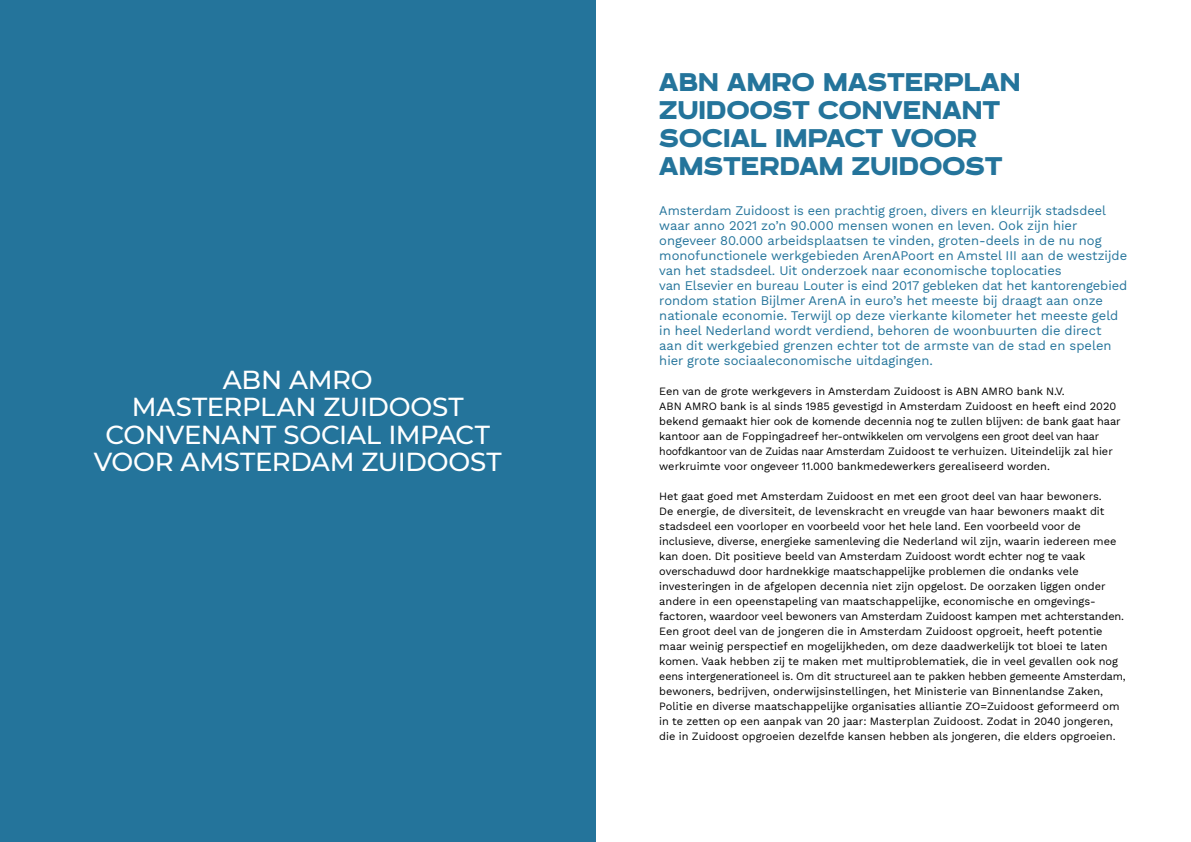
<style>
.page{position:relative;width:1191px;height:842px;background:#fff}
.page>*{position:absolute;margin:0;border:0;box-sizing:border-box;transform-origin:0 0}
.t1{font:700 32px/28px "Blatant";letter-spacing:.005em;color:#24749b}
.t2{font:500 26px/27.5px "Montserrat";letter-spacing:-.01em;color:#fff;text-align:center}
.t3{font:13px/15px "Work Sans";color:#24749b}
.t4{font:11px/15px "Work Sans";color:#000}
</style>
<div class="page">
<div style="left:0;top:0;width:595px;height:842px;background:#24749b"></div>
<h2 class="t2" style="left:94px;top:365px;width:409px">ABN AMRO<br>MASTERPLAN ZUIDOOST<br>CONVENANT SOCIAL IMPACT<br>VOOR AMSTERDAM ZUIDOOST</h2>
<h1 class="t1" style="left:659px;top:66px;width:363px">ABN AMRO MASTERPLAN<br>ZUIDOOST CONVENANT<br>SOCIAL IMPACT VOOR<br>AMSTERDAM ZUIDOOST</h1>
<p class="t3" style="left:659px;top:203px;width:469px">Amsterdam Zuidoost is een prachtig groen, divers en kleurrijk stadsdeel waar anno 2021 zo’n 90.000 mensen wonen en leven. Ook zijn hier ongeveer 80.000 arbeidsplaatsen te vinden, groten-deels in de nu nog monofunctionele werkgebieden ArenAPoort en Amstel III aan de westzijde van het stadsdeel. Uit onderzoek naar economische toplocaties<br>van Elsevier en bureau Louter is eind 2017 gebleken dat het kantorengebied rondom station Bijlmer ArenA in euro’s het meeste bij draagt aan onze nationale economie. Terwijl op deze vierkante kilometer het meeste geld in heel Nederland wordt verdiend, behoren de woonbuurten die direct aan dit werkgebied grenzen echter tot de armste van de stad en spelen hier grote sociaaleconomische uitdagingen.</p>
<p class="t4" style="left:659px;top:383px;width:463px">Een van de grote werkgevers in Amsterdam Zuidoost is ABN AMRO bank N.V.<br>ABN AMRO bank is al sinds 1985 gevestigd in Amsterdam Zuidoost en heeft eind 2020 bekend gemaakt hier ook de komende decennia nog te zullen blijven: de bank gaat haar kantoor aan de Foppingadreef her-ontwikkelen om vervolgens een groot deel van haar hoofdkantoor van de Zuidas naar Amsterdam Zuidoost te verhuizen. Uiteindelijk zal hier werkruimte voor ongeveer 11.000 bankmedewerkers gerealiseerd worden.</p>
<p class="t4" style="left:659px;top:488px;width:468px">Het gaat goed met Amsterdam Zuidoost en met een groot deel van haar bewoners.<br>De energie, de diversiteit, de levenskracht en vreugde van haar bewoners maakt dit stadsdeel een voorloper en voorbeeld voor het hele land. Een voorbeeld voor de inclusieve, diverse, energieke samenleving die Nederland wil zijn, waarin iedereen mee kan doen. Dit positieve beeld van Amsterdam Zuidoost wordt echter nog te vaak overschaduwd door hardnekkige maatschappelijke problemen die ondanks vele investeringen in de afgelopen decennia niet zijn opgelost. De oorzaken liggen onder andere in een opeenstapeling van maatschappelijke, economische en omgevings&shy;factoren, waardoor veel bewoners van Amsterdam Zuidoost kampen met achterstanden.<br>Een groot deel van de jongeren die in Amsterdam Zuidoost opgroeit, heeft potentie maar weinig perspectief en mogelijkheden, om deze daadwerkelijk tot bloei te laten komen. Vaak hebben zij te maken met multiproblematiek, die in veel gevallen ook nog eens intergenerationeel is. Om dit structureel aan te pakken hebben gemeente Amsterdam, bewoners, bedrijven, onderwijsinstellingen, het Ministerie van Binnenlandse Zaken, Politie en diverse maatschappelijke organisaties alliantie ZO=Zuidoost geformeerd om in te zetten op een aanpak van 20 jaar: Masterplan Zuidoost. Zodat in 2040 jongeren, die in Zuidoost opgroeien dezelfde kansen hebben als jongeren, die elders opgroeien.</p>
</div>
